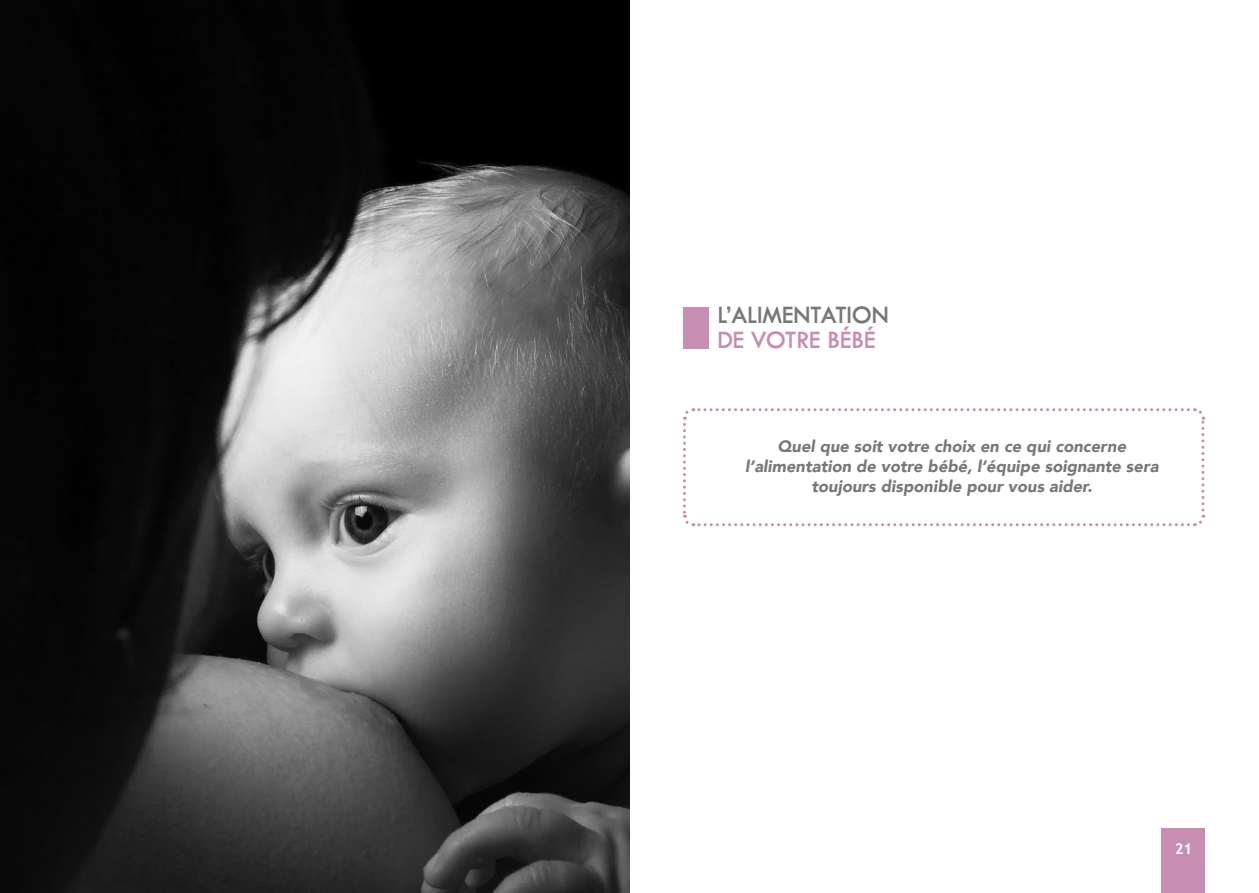
<style>
.page{position:relative;width:1259px;height:893px;background:#fff}
.page>*{position:absolute;margin:0;border:0;box-sizing:border-box;transform-origin:0 0}
.t1{font:600 25.5px "Tw Cen MT Std";color:#77787b}
.t2{font:600 25.5px "Tw Cen MT Std";color:#c78eb1}
.t3{font:italic 900 16.5px/19.8px "Avenir";color:#77787b;text-align:center}
.t4{font:700 15px "Trebuchet MS";color:#fff}
</style>
<div class="page">
<div style="left:1161px;top:828px;width:44px;height:65px;background:#c78eb1"></div>
<div style="left:683px;top:308px;width:26px;height:41px;background:#c78eb1"></div>
<img style="left:0;top:0;width:629px;height:893px">
<svg style="left:683px;top:408px;width:523px;height:119px"></svg>
<h1 class="t1" style="left:717px;top:301px;width:173px">L’ALIMENTATION</h1>
<h1 class="t2" style="left:717px;top:326px;width:159px">DE VOTRE BÉBÉ</h1>
<p class="t3" style="left:745px;top:436px;width:415px">Quel que soit votre choix en ce qui concerne l’alimentation de votre bébé, l’équipe soignante sera toujours disponible pour vous aider.</p>
<p class="t4" style="left:1174px;top:840px;width:19px">21</p>
</div>
